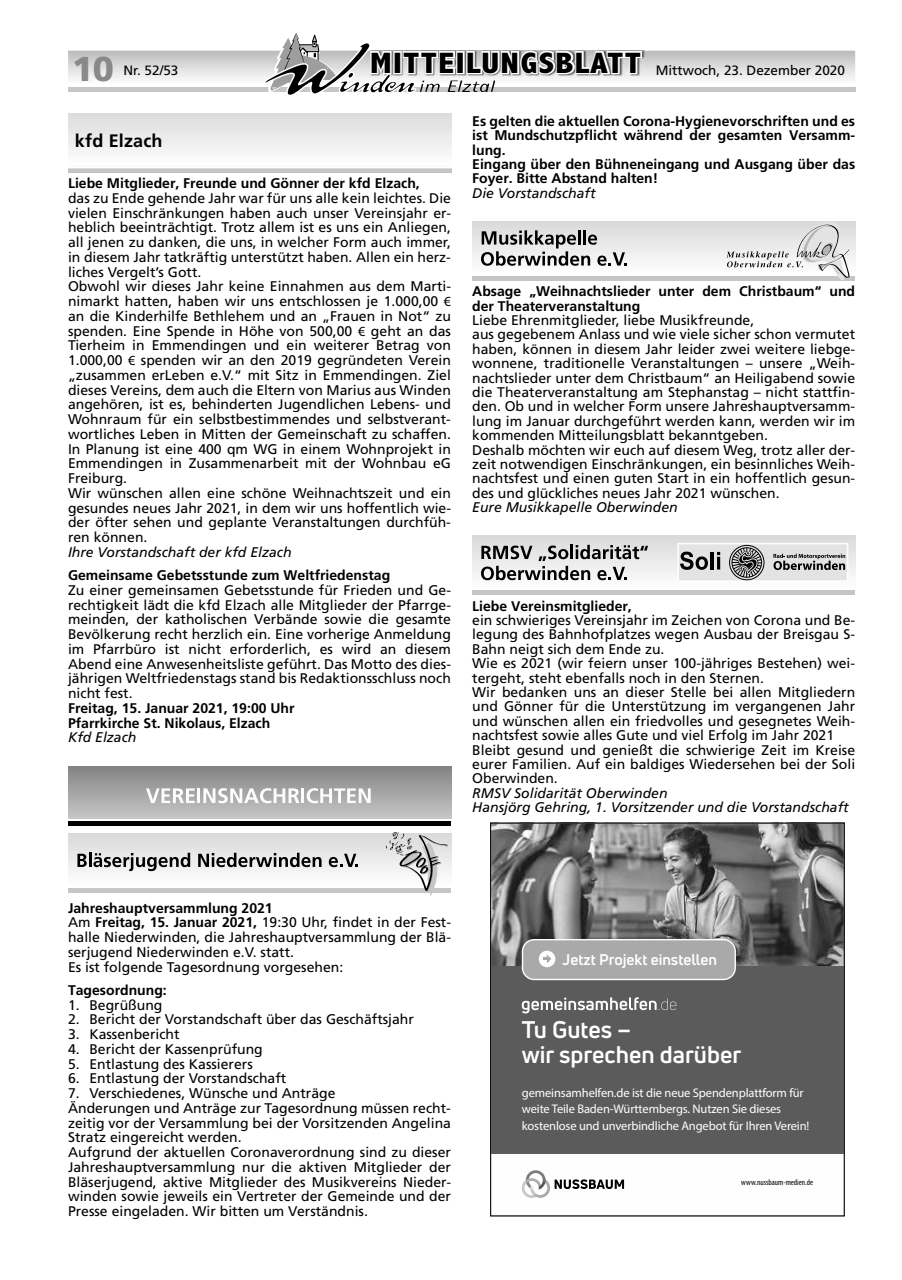
<style>
.page{position:relative;width:902px;height:1280px;background:#fff}
.page>*{position:absolute;margin:0;border:0;box-sizing:border-box;transform-origin:0 0}
.t1{font:900 34.5px "Frutiger";color:#898989}
.t2{font:700 23.55px/25px "Uni Neue";color:#fff}
.t3{font:700 18px "Frutiger";letter-spacing:.01em;color:#000}
.t4{font:700 15.3px "Uni Neue";color:#fff}
.t5{font:13.95px/14.7px "Frutiger";color:#000}
.t6{font:700 13.95px/14.4px "Frutiger";color:#000}
.t7{font:italic 13.95px/14.4px "Frutiger";color:#000}
.t8{font:13.5px "Frutiger";color:#000}
.t9{font:12.45px/16.6px "Myriad Pro";letter-spacing:-.01em;color:#fff}
.t10{font:condensed 8.4px "Myriad Pro";color:#000}
.s1{font-family:"Abadi";font-weight:800;font-stretch:condensed;font-size:29.7px}
.s2{font-family:"Myriad Pro"}
.s3{font-weight:700}
</style>
<div class="page">
<svg style="left:68px;top:33px;width:787px;height:62px"></svg>
<div style="left:68px;top:766px;width:383px;height:53px;background:linear-gradient(to bottom,#838382,#c6c7c8)"></div>
<hr style="left:68px;top:821px;width:383px;height:4px;background:#000">
<svg style="left:146px;top:788px;width:49px;height:15px"></svg>
<hr style="left:197px;top:788px;width:3px;height:15px;background:#fcfcfc">
<svg style="left:203px;top:788px;width:96px;height:15px"></svg>
<hr style="left:301px;top:788px;width:3px;height:15px;background:#fcfcfc">
<svg style="left:307px;top:788px;width:63px;height:15px"></svg>
<div style="left:68px;top:833px;width:383px;height:53px;background:linear-gradient(to bottom,#d8d8d9,#fdfdfd)"></div>
<hr style="left:68px;top:888px;width:383px;height:4px;background:#c6c6c6">
<svg style="left:77px;top:853px;width:113px;height:18px"></svg>
<svg style="left:198px;top:853px;width:123px;height:14px;background:#8c8c8c"></svg>
<svg style="left:329px;top:854px;width:29px;height:13px"></svg>
<svg style="left:385px;top:832px;width:63px;height:64px"></svg>
<div style="left:472px;top:221px;width:383px;height:53px;background:linear-gradient(to bottom,#d9dada,#fdfdfd)"></div>
<hr style="left:472px;top:276px;width:383px;height:4px;background:#c6c6c6">
<svg style="left:481px;top:230px;width:145px;height:36px"></svg>
<svg style="left:726px;top:221px;width:123px;height:59px"></svg>
<div style="left:472px;top:536px;width:383px;height:52px;background:linear-gradient(to bottom,#d9dada,#fdfdfd)"></div>
<hr style="left:472px;top:591px;width:383px;height:4px;background:#c6c6c6">
<svg style="left:481px;top:545px;width:167px;height:35px"></svg>
<div style="left:678px;top:544px;width:169px;height:37px;background:#e3e3e3"></div>
<div style="left:677px;top:543px;width:171px;height:39px;border:2px solid #fefefe"></div>
<svg style="left:729px;top:545px;width:35px;height:35px"></svg>
<svg style="left:773px;top:554px;width:72px;height:16px"></svg>
<svg style="left:680px;top:552px;width:28px;height:18px"></svg>
<hr style="left:710px;top:552px;width:3px;height:17px;background:#000">
<svg style="left:717px;top:552px;width:3px;height:17px"></svg>
<div style="left:490px;top:962px;width:354px;height:192px;background:#5b5b5b"></div>
<img style="left:492px;top:825px;width:350px;height:141px">
<svg style="left:522px;top:997px;width:154px;height:16px"></svg>
<svg style="left:521px;top:1170px;width:103px;height:28px"></svg>
<div style="left:522px;top:940px;width:213px;height:39px;background:#a9a9a9;border-radius:12px"></div>
<div style="left:522px;top:939px;width:213px;height:41px;border:1px solid #fefefe;border-radius:12px"></div>
<div style="left:538px;top:951px;width:17px;height:16px;background:#fefefe;border-radius:50%"></div>
<svg style="left:543px;top:954px;width:8px;height:9px"></svg>
<div style="left:490px;top:823px;width:354px;height:393px;border:1px solid #000"></div>
<h1 class="t1" style="left:72px;top:48px;width:43px">10</h1>
<p class="t8" style="left:123px;top:62px;width:57px">Nr. 52/53</p>
<p class="t8" style="left:370px;top:62px;width:476px"><span class="s1">MITTEILUNGSBLATT</span> Mittwoch, 23. Dezember 2020</p>
<p class="t3" style="left:75px;top:130px;width:89px">kfd Elzach</p>
<p class="t6" style="left:68px;top:176px;width:353px">Liebe Mitglieder, Freunde und Gönner der kfd Elzach,</p>
<p class="t5" style="left:68px;top:191px;width:384px">das zu Ende gehende Jahr war für uns alle kein leichtes. Die vielen Einschränkungen haben auch unser Vereinsjahr er&shy;heblich beeinträchtigt. Trotz allem ist es uns ein Anliegen, all jenen zu danken, die uns, in welcher Form auch immer, in diesem Jahr tatkräftig unterstützt haben. Allen ein herz&shy;liches Vergelt’s Gott.<br>Obwohl wir dieses Jahr keine Einnahmen aus dem Marti&shy;nimarkt hatten, haben wir uns entschlossen je 1.000,00 <span class="s2">€ </span>an die Kinderhilfe Bethlehem und an „Frauen in Not“ zu spenden. Eine Spende in Höhe von 500,00 <span class="s2">€</span> geht an das Tierheim in Emmendingen und ein weiterer Betrag von 1.000,00 <span class="s2">€</span> spenden wir an den 2019 gegründeten Verein „zusammen erLeben e.V.“ mit Sitz in Emmendingen. Ziel dieses Vereins, dem auch die Eltern von Marius aus Winden angehören, ist es, behinderten Jugendlichen Lebens- und Wohnraum für ein selbstbestimmendes und selbstverant&shy;wortliches Leben in Mitten der Gemeinschaft zu schaffen.<br>In Planung ist eine 400 qm WG in einem Wohnprojekt in Emmendingen in Zusammenarbeit mit der Wohnbau eG Freiburg.<br>Wir wünschen allen eine schöne Weihnachtszeit und ein gesundes neues Jahr 2021, in dem wir uns hoffentlich wie&shy;der öfter sehen und geplante Veranstaltungen durchfüh&shy;ren können.</p>
<p class="t7" style="left:68px;top:545px;width:225px">Ihre Vorstandschaft der kfd Elzach</p>
<p class="t6" style="left:68px;top:568px;width:323px">Gemeinsame Gebetsstunde zum Weltfriedenstag</p>
<p class="t5" style="left:68px;top:583px;width:384px;text-align:justify">Zu einer gemeinsamen Gebetsstunde für Frieden und Ge&shy;rechtigkeit lädt die kfd Elzach alle Mitglieder der Pfarrge&shy;meinden, der katholischen Verbände sowie die gesamte Bevölkerung recht herzlich ein. Eine vorherige Anmeldung im Pfarrbüro ist nicht erforderlich, es wird an diesem Abend eine Anwesenheitsliste geführt. Das Motto des dies&shy;jährigen Weltfriedenstags stand bis Redaktionsschluss noch nicht fest.</p>
<p class="t6" style="left:68px;top:701px;width:228px">Freitag, 15. Januar 2021, 19:00 Uhr<br>Pfarrkirche St. Nikolaus, Elzach</p>
<p class="t7" style="left:68px;top:730px;width:70px">Kfd Elzach</p>
<p class="t6" style="left:472px;top:114px;width:384px">Es gelten die aktuellen Corona-Hygienevorschriften und es ist Mundschutzpflicht während der gesamten Versamm&shy;lung.<br>Eingang über den Bühneneingang und Ausgang über das Foyer. Bitte Abstand halten!</p>
<p class="t7" style="left:472px;top:186px;width:125px">Die Vorstandschaft</p>
<p class="t6" style="left:472px;top:284px;width:384px">Absage „Weihnachtslieder unter dem Christbaum“ und der Theaterveranstaltung</p>
<p class="t5" style="left:472px;top:313px;width:384px">Liebe Ehrenmitglieder, liebe Musikfreunde,<br>aus gegebenem Anlass und wie viele sicher schon vermutet haben, können in diesem Jahr leider zwei weitere liebge&shy;wonnene, traditionelle Veranstaltungen – unsere „Weih&shy;nachtslieder unter dem Christbaum“ an Heiligabend sowie die Theaterveranstaltung am Stephanstag – nicht stattfin&shy;den. Ob und in welcher Form unsere Jahreshauptversamm&shy;lung im Januar durchgeführt werden kann, werden wir im kommenden Mitteilungsblatt bekanntgeben.<br>Deshalb möchten wir euch auf diesem Weg, trotz aller der&shy;zeit notwendigen Einschränkungen, ein besinnliches Weih&shy;nachtsfest und einen guten Start in ein hoffentlich gesun&shy;des und glückliches neues Jahr 2021 wünschen.</p>
<p class="t7" style="left:472px;top:500px;width:207px">Eure Musikkapelle Oberwinden</p>
<p class="t6" style="left:472px;top:598px;width:161px">Liebe Vereinsmitglieder,</p>
<p class="t5" style="left:472px;top:613px;width:384px">ein schwieriges Vereinsjahr im Zeichen von Corona und Be&shy;legung des Bahnhofplatzes wegen Ausbau der Breisgau S-Bahn neigt sich dem Ende zu.<br>Wie es 2021 (wir feiern unser 100-jähriges Bestehen) wei&shy;tergeht, steht ebenfalls noch in den Sternen.<br>Wir bedanken uns an dieser Stelle bei allen Mitgliedern und Gönner für die Unterstützung im vergangenen Jahr und wünschen allen ein friedvolles und gesegnetes Weih&shy;nachtsfest sowie alles Gute und viel Erfolg im Jahr 2021<br>Bleibt gesund und genießt die schwierige Zeit im Kreise eurer Familien. Auf ein baldiges Wiedersehen bei der Soli Oberwinden.</p>
<p class="t7" style="left:472px;top:786px;width:378px">RMSV Solidarität Oberwinden<br>Hansjörg Gehring, 1. Vorsitzender und die Vorstandschaft</p>
<p class="t5" style="left:68px;top:900px;width:384px"><span class="s3">Jahreshauptversammlung 2021<br></span>Am <span class="s3">Freitag, 15. Januar 2021,</span> 19:30 Uhr, findet in der Fest&shy;halle Niederwinden, die Jahreshauptversammlung der Blä&shy;serjugend Niederwinden e.V. statt.<br>Es ist folgende Tagesordnung vorgesehen:</p>
<p class="t6" style="left:68px;top:983px;width:100px">Tagesordnung:</p>
<p class="t5" style="left:68px;top:997px;width:96px">1. Begrüßung</p>
<p class="t5" style="left:68px;top:1012px;width:347px">2. Bericht der Vorstandschaft über das Geschäftsjahr</p>
<p class="t5" style="left:68px;top:1027px;width:113px">3. Kassenbericht</p>
<p class="t5" style="left:68px;top:1041px;width:196px">4. Bericht der Kassenprüfung</p>
<p class="t5" style="left:68px;top:1056px;width:186px">5. Entlastung des Kassierers</p>
<p class="t5" style="left:68px;top:1071px;width:220px">6. Entlastung der Vorstandschaft</p>
<p class="t5" style="left:68px;top:1086px;width:384px">7. Verschiedenes, Wünsche und Anträge<br>Änderungen und Anträge zur Tagesordnung müssen recht&shy;zeitig vor der Versammlung bei der Vorsitzenden Angelina Stratz eingereicht werden.<br>Aufgrund der aktuellen Coronaverordnung sind zu dieser Jahreshauptversammlung nur die aktiven Mitglieder der Bläserjugend, aktive Mitglieder des Musikvereins Nieder&shy;winden sowie jeweils ein Vertreter der Gemeinde und der Presse eingeladen. Wir bitten um Verständnis.</p>
<p class="t4" style="left:562px;top:950px;width:156px">Jetzt Projekt einstellen</p>
<h2 class="t2" style="left:521px;top:1017px;width:221px">Tu Gutes –<br>wir sprechen darüber</h2>
<p class="t9" style="left:522px;top:1084px;width:289px">gemeinsamhelfen.de ist die neue Spendenplattform für weite Teile Baden-Württembergs. Nutzen Sie dieses kostenlose und unverbindliche Angebot für Ihren Verein!</p>
<p class="t10" style="left:741px;top:1177px;width:73px">www.nussbaum-medien.de</p>
</div>
